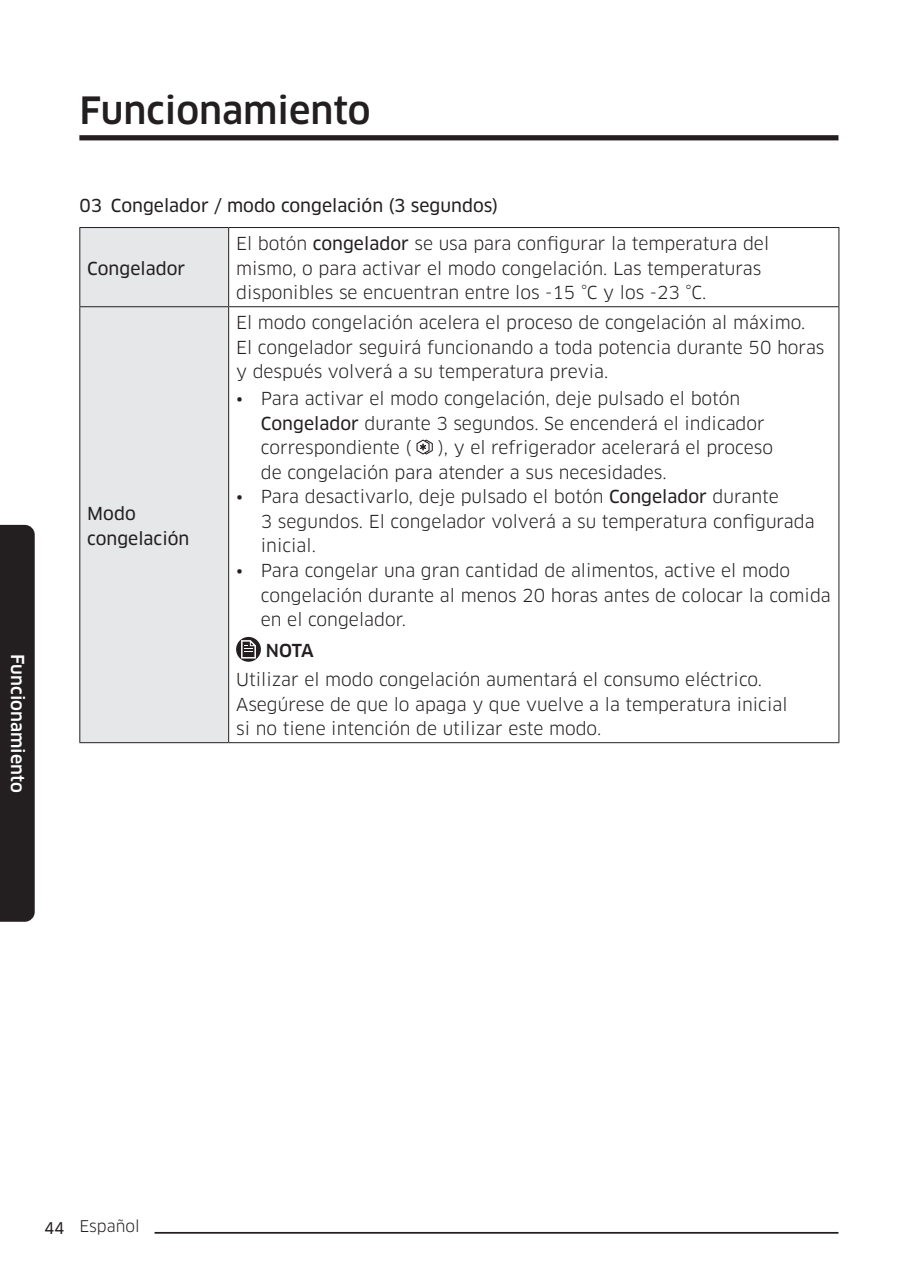
<style>
.page{position:relative;width:903px;height:1275px;background:#fff}
.page>*{position:absolute;margin:0;border:0;box-sizing:border-box;transform-origin:0 0}
.t1{font:500 36.75px "Samsung Clan Pro";color:#231f20}
.t2{font:17.5px/24.5px "Samsung Clan Pro";color:#231f20}
.t3{font:17.5px/24.5px "Samsung Clan Pro News";color:#231f20}
.Sidebar{font:500 17.5px "Samsung Clan Pro";color:#fff}
.DL_DT_Icon{font:500 17.5px "Samsung Clan Pro";color:#231f20}
.t4{font:15.75px "Samsung Clan Pro";color:#231f20}
.s1{font-family:"Samsung Clan Pro News"}
</style>
<div class="page">
<div style="left:79px;top:135px;width:759px;height:5px;background:#231f20"></div>
<hr style="left:79px;top:1232px;width:759px;height:2px;background:#231f20">
<div style="left:64px;top:1217px;width:91px;height:17px;background:#fff"></div>
<div style="left:80px;top:228px;width:148px;height:514px;background:#e6e7e9"></div>
<hr style="left:79px;top:227px;width:150px;height:1px;background:#231f20">
<hr style="left:79px;top:228px;width:1px;height:78px;background:#231f20">
<hr style="left:229px;top:227px;width:610px;height:1px;background:#231f20">
<hr style="left:228px;top:228px;width:1px;height:78px;background:#231f20">
<hr style="left:838px;top:228px;width:1px;height:78px;background:#231f20">
<hr style="left:79px;top:306px;width:150px;height:1px;background:#231f20">
<hr style="left:79px;top:307px;width:1px;height:435px;background:#231f20">
<hr style="left:229px;top:306px;width:610px;height:1px;background:#231f20">
<hr style="left:228px;top:307px;width:1px;height:435px;background:#231f20">
<hr style="left:838px;top:307px;width:1px;height:435px;background:#231f20">
<hr style="left:79px;top:742px;width:150px;height:1px;background:#231f20">
<hr style="left:229px;top:742px;width:610px;height:1px;background:#231f20">
<svg style="left:416px;top:440px;width:17px;height:14px"></svg>
<svg style="left:236px;top:637px;width:25px;height:25px"></svg>
<svg style="left:241px;top:640px;width:15px;height:18px"></svg>
<div style="left:0;top:525px;width:35px;height:397px;background:#231f20"></div>
<p class="Sidebar" style="left:28px;top:654px;width:140px;rotate:90deg">Funcionamiento</p>
<h1 class="t1" style="left:79px;top:89px;width:293px">Funcionamiento</h1>
<h4 class="t3" style="left:79px;top:194px;width:420px">03 Congelador / modo congelación (3 segundos)</h4>
<p class="t3" style="left:87px;top:256px;width:99px">Congelador</p>
<p class="t3" style="left:87px;top:501px;width:104px">Modo congelación</p>
<p class="t2" style="left:236px;top:232px;width:534px">El botón <span class="s1">congelador</span> se usa para configurar la temperatura del mismo, o para activar el modo congelación. Las temperaturas disponibles se encuentran entre los -15 °C y los -23 °C.</p>
<p class="t2" style="left:236px;top:311px;width:590px">El modo congelación acelera el proceso de congelación al máximo.<br>El congelador seguirá funcionando a toda potencia durante 50 horas y después volverá a su temperatura previa.</p>
<p class="t2" style="left:261px;top:387px;width:505px;text-indent:-25px">• Para activar el modo congelación, deje pulsado el botón<br><span class="s1">Congelador</span> durante 3 segundos. Se encenderá el indicador correspondiente (</p>
<p class="t2" style="left:261px;top:436px;width:514px;text-indent:177px">), y el refrigerador acelerará el proceso de congelación para atender a sus necesidades.</p>
<p class="t2" style="left:261px;top:485px;width:555px;text-indent:-25px">• Para desactivarlo, deje pulsado el botón <span class="s1">Congelador</span> durante<br>3 segundos. El congelador volverá a su temperatura configurada inicial.</p>
<p class="t2" style="left:261px;top:558px;width:571px;text-indent:-25px">• Para congelar una gran cantidad de alimentos, active el modo congelación durante al menos 20 horas antes de colocar la comida en el congelador.</p>
<p class="DL_DT_Icon" style="left:266px;top:640px;width:49px">NOTA</p>
<p class="t2" style="left:236px;top:668px;width:553px">Utilizar el modo congelación aumentará el consumo eléctrico.<br>Asegúrese de que lo apaga y que vuelve a la temperatura inicial si no tiene intención de utilizar este modo.</p>
<p class="t4" style="left:44px;top:1216px;width:97px"><span class="s1">44</span> Español</p>
</div>
